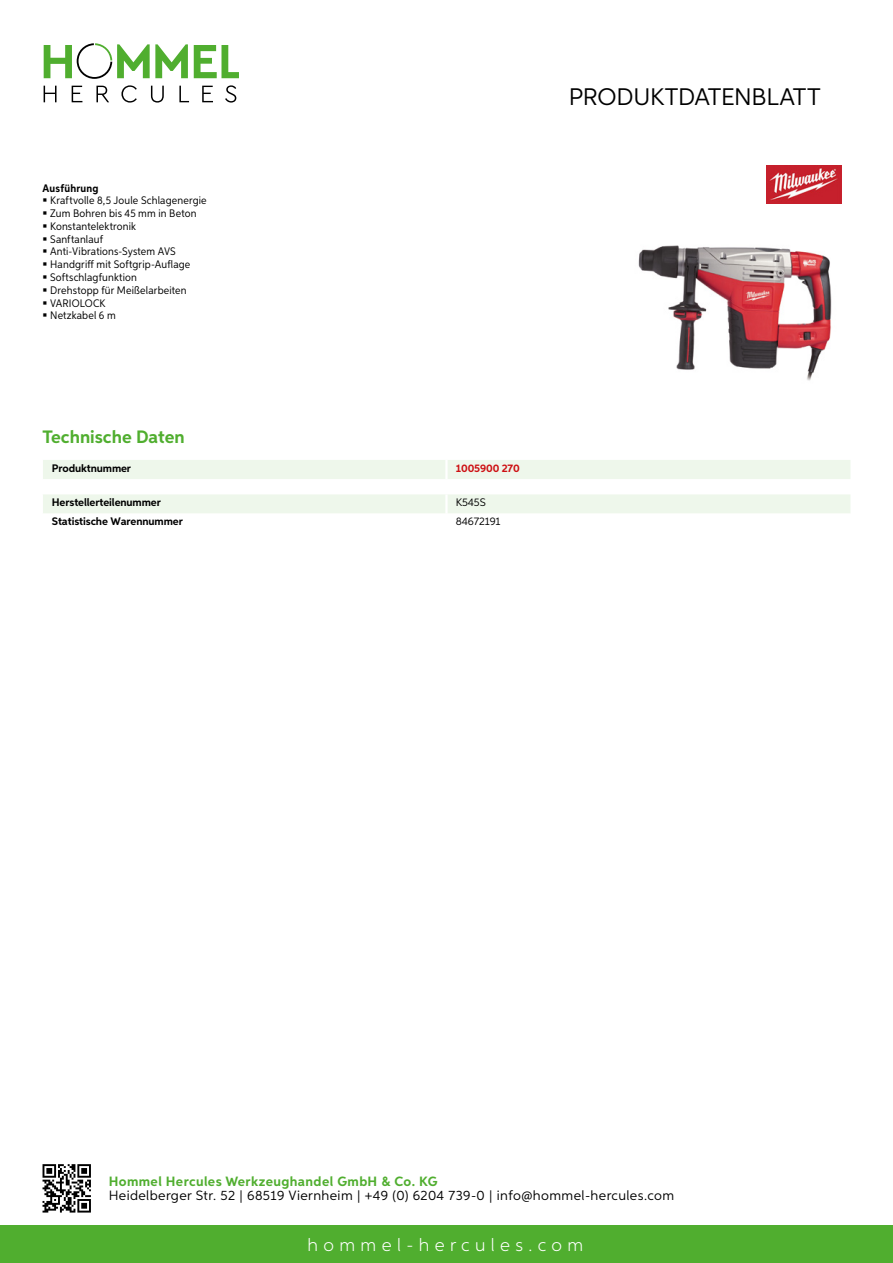
<style>
.page{position:relative;width:893px;height:1263px;background:#fff}
.page>*{position:absolute;margin:0;border:0;box-sizing:border-box;transform-origin:0 0}
.t1{font:24px "Aspira";letter-spacing:-.01em;color:#000}
.t2{font:300 18px "Aspira";letter-spacing:.3em;color:#fff}
.t3{font:700 18px "Aspira";color:#50ae2f}
.t4{font:13.5px "Aspira";letter-spacing:.03em;color:#000}
.t5{font:700 13.5px "Aspira";letter-spacing:.03em;color:#50ae2f}
.t6{font:10.95px/12.8px "Aspira Nar";letter-spacing:.015em;color:#000}
.t7{font:700 10.95px "Aspira";letter-spacing:-.01em;color:#000}
.t8{font:10.95px "Aspira";letter-spacing:-.01em;color:#000}
.t9{font:700 10.95px "Aspira";letter-spacing:-.01em;color:#cd1013}
.t10{font:700 10.95px "Aspira Nar";letter-spacing:.02em;color:#000}
</style>
<div class="page">
<div style="left:0;top:1226px;width:893px;height:37px;background:#50ae2f"></div>
<svg style="left:43px;top:1164px;width:48px;height:48px"></svg>
<svg style="left:194px;top:45px;width:45px;height:33px"></svg>
<svg style="left:44px;top:43px;width:144px;height:36px"></svg>
<svg style="left:44px;top:86px;width:13px;height:16px"></svg>
<svg style="left:72px;top:86px;width:10px;height:16px"></svg>
<svg style="left:96px;top:86px;width:13px;height:16px"></svg>
<svg style="left:121px;top:85px;width:16px;height:18px"></svg>
<svg style="left:151px;top:86px;width:13px;height:17px"></svg>
<svg style="left:179px;top:86px;width:10px;height:16px"></svg>
<svg style="left:202px;top:86px;width:11px;height:16px"></svg>
<svg style="left:225px;top:85px;width:11px;height:18px"></svg>
<div style="left:43px;top:460px;width:807px;height:19px;background:#eef7eb"></div>
<hr style="left:445px;top:460px;width:3px;height:19px;background:#fff">
<div style="left:43px;top:494px;width:807px;height:19px;background:#eef7eb"></div>
<img style="left:638px;top:245px;width:194px;height:136px">
<img style="left:766px;top:166px;width:76px;height:37px">
<p class="t10" style="left:43px;top:181px;width:58px">Ausführung</p>
<p class="t6" style="left:50px;top:194px;width:158px">Kraftvolle 8,5 Joule Schlagenergie<br>Zum Bohren bis 45 mm in Beton<br>Konstantelektronik<br>Sanftanlauf<br>Anti-Vibrations-System AVS<br>Handgriff mit Softgrip-Auflage<br>Softschlagfunktion<br>Drehstopp für Meißelarbeiten<br>VARIOLOCK<br>Netzkabel 6 m</p>
<h2 class="t3" style="left:43px;top:426px;width:144px">Technische Daten</h2>
<p class="t7" style="left:52px;top:461px;width:81px">Produktnummer</p>
<p class="t9" style="left:456px;top:461px;width:65px">1005900 270</p>
<p class="t7" style="left:52px;top:496px;width:111px">Herstellerteilenummer</p>
<p class="t8" style="left:456px;top:496px;width:31px">K545S</p>
<p class="t7" style="left:52px;top:515px;width:132px">Statistische Warennummer</p>
<p class="t8" style="left:456px;top:515px;width:46px">84672191</p>
<h1 class="t1" style="left:569px;top:82px;width:253px">Produktdatenblatt</h1>
<p class="t5" style="left:109px;top:1172px;width:330px">Hommel Hercules Werkzeughandel GmbH &amp; Co. KG</p>
<p class="t4" style="left:109px;top:1187px;width:567px">Heidelberger Str. 52 | 68519 Viernheim | +49 (0) 6204 739-0 | info@hommel-hercules.com</p>
<h2 class="t2" style="left:307px;top:1234px;width:277px">hommel-hercules.com</h2>
</div>
